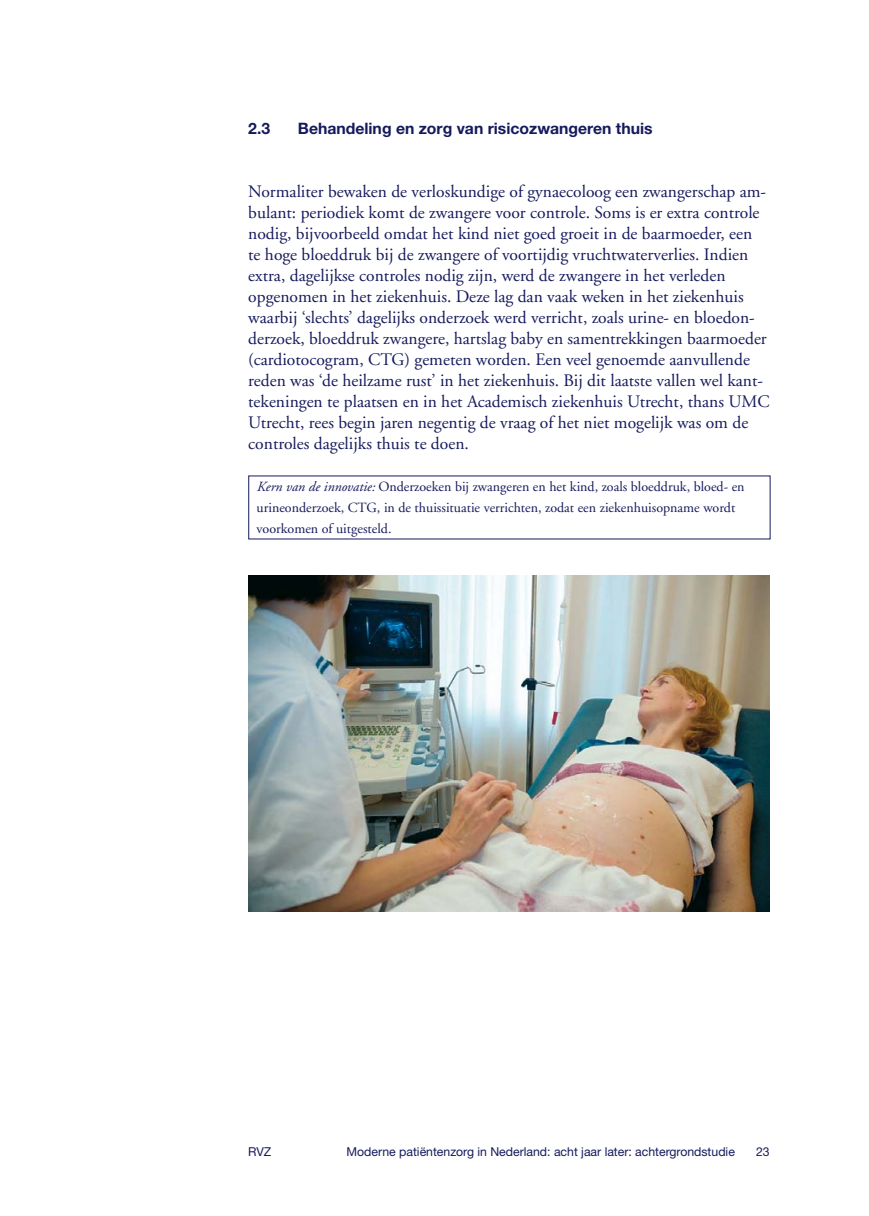
<style>
.page{position:relative;width:869px;height:1216px;background:#fff}
.page>*{position:absolute;margin:0;border:0;box-sizing:border-box;transform-origin:0 0}
.body{font:17.5px/21px "Adobe Garamond";color:#161a5c}
.paragraaf{font:700 15.75px "Helvetica Neue";color:#161a5c}
.t1{font:14px/21px "Adobe Garamond";color:#161a5c}
.t2{font:12.25px "Helvetica Neue";color:#161a5c}
.s1{font-style:italic}
</style>
<div class="page">
<img style="left:248px;top:575px;width:521px;height:336px">
<p class="paragraaf" style="left:248px;top:119px;width:23px">2.3</p>
<p class="paragraaf" style="left:298px;top:119px;width:356px">Behandeling en zorg van risicozwangeren thuis</p>
<p class="body" style="left:248px;top:181px;width:522px">Normaliter bewaken de verloskundige of gynaecoloog een zwangerschap am&shy;bulant: periodiek komt de zwangere voor controle. Soms is er extra controle nodig, bijvoorbeeld omdat het kind niet goed groeit in de baarmoeder, een<br>te hoge bloeddruk bij de zwangere of voortijdig vruchtwaterverlies. Indien extra, dagelijkse controles nodig zijn, werd de zwangere in het verleden opgenomen in het ziekenhuis. Deze lag dan vaak weken in het ziekenhuis waarbij ‘slechts’ dagelijks onderzoek werd verricht, zoals urine- en bloedon&shy;derzoek, bloeddruk zwangere, hartslag baby en samentrekkingen baarmoeder (cardiotocogram, CTG) gemeten worden. Een veel genoemde aanvullende reden was ‘de heilzame rust’ in het ziekenhuis. Bij dit laatste vallen wel kant&shy;tekeningen te plaatsen en in het Academisch ziekenhuis Utrecht, thans UMC Utrecht, rees begin jaren negentig de vraag of het niet mogelijk was om de controles dagelijks thuis te doen.</p>
<p class="t1" style="left:256px;top:476px;width:489px"><span class="s1">Kern van de innovatie:</span> Onderzoeken bij zwangeren en het kind, zoals bloeddruk, bloed- en urineonderzoek, CTG, in de thuissituatie verrichten, zodat een ziekenhuisopname wordt voorkomen of uitgesteld.</p>
<p class="t2" style="left:248px;top:1144px;width:25px">RVZ</p>
<p class="t2" style="left:346px;top:1144px;width:389px">Moderne patiëntenzorg in Nederland: acht jaar later: achtergrondstudie</p>
<p class="t2" style="left:755px;top:1144px;width:15px">23</p>
</div>
